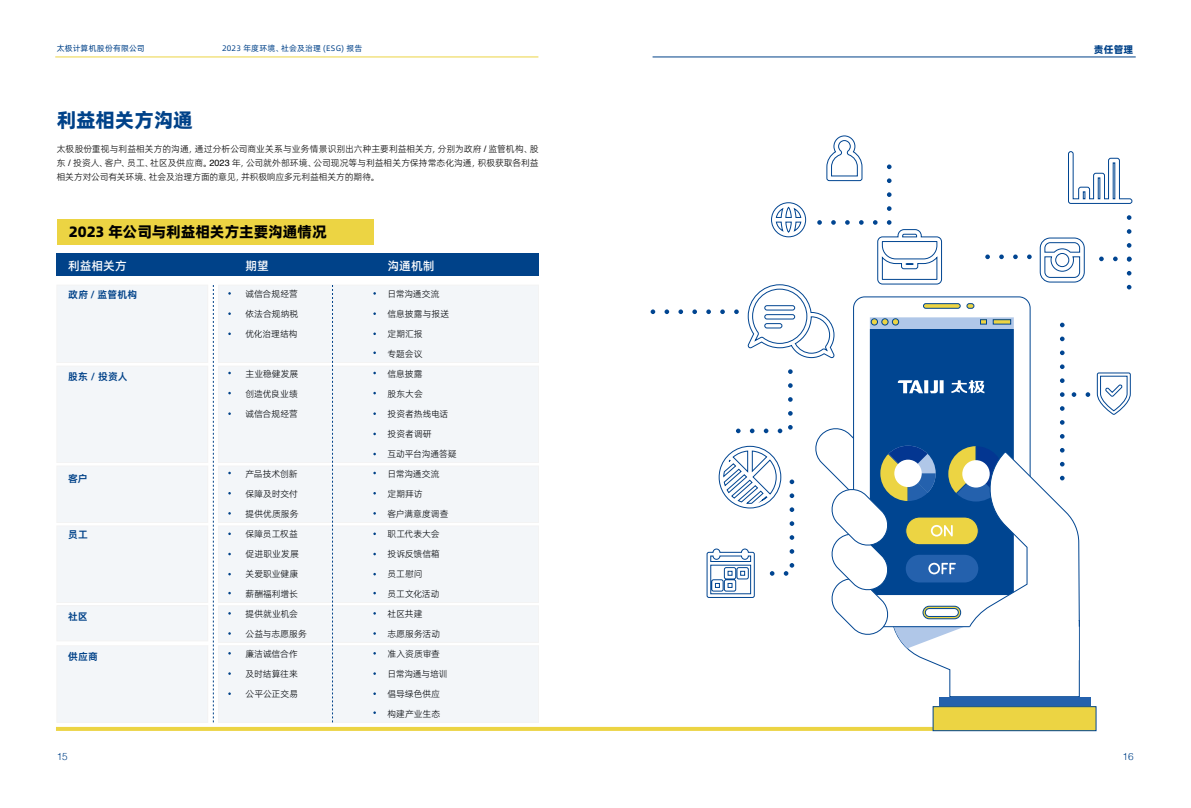
<style>
.page{position:relative;width:1191px;height:808px;background:#fff}
.page>*{position:absolute;margin:0;border:0;box-sizing:border-box;transform-origin:0 0}
.t1{font:20px "Alibaba Pu Hui Ti 3 105 Heavy";letter-spacing:-.015em;color:#004289}
.t2{font:15px "Alibaba Pu Hui Ti 3 105 Heavy";letter-spacing:-.01em;color:#000}
.t3{font:12px "Alibaba Pu Hui Ti 3 65 Medium";letter-spacing:-.005em;color:#fff}
.t4{font:10px "Alibaba Pu Hui Ti 3 85 Bold";letter-spacing:.01em;color:#004289}
.t5{font:300 10px "Helvetica";color:#004289}
.t6{font:10px "Alibaba Pu Hui Ti 3 105 Heavy";color:#004289}
.t7{font:9px/14px "Alibaba Pu Hui Ti 3 45 Light";letter-spacing:-.015em;color:#000;text-align:justify}
.t8{font:8px "Alibaba Pu Hui Ti 3 55 Regular";letter-spacing:.025em;color:#004289}
.s1{font-family:"Helvetica"}
</style>
<div class="page">
<hr style="left:55px;top:57px;width:483px;height:1px;background:#ecd443">
<hr style="left:652px;top:57px;width:483px;height:1px;background:#004289">
<div style="left:57px;top:219px;width:316px;height:25px;background:#ecd443"></div>
<div style="left:57px;top:253px;width:482px;height:23px;background:#004289"></div>
<div style="left:218px;top:285px;width:320px;height:77px;background:#f3f6f9"></div>
<div style="left:218px;top:366px;width:320px;height:97px;background:#f3f6f9"></div>
<div style="left:218px;top:466px;width:320px;height:57px;background:#f3f6f9"></div>
<div style="left:218px;top:526px;width:320px;height:76px;background:#f3f6f9"></div>
<div style="left:218px;top:606px;width:320px;height:36px;background:#f3f6f9"></div>
<div style="left:218px;top:646px;width:320px;height:76px;background:#f3f6f9"></div>
<div style="left:57px;top:285px;width:151px;height:77px;background:#f3f6f9"></div>
<div style="left:57px;top:366px;width:151px;height:97px;background:#f3f6f9"></div>
<div style="left:57px;top:466px;width:151px;height:57px;background:#f3f6f9"></div>
<div style="left:57px;top:526px;width:151px;height:76px;background:#f3f6f9"></div>
<div style="left:57px;top:606px;width:151px;height:35px;background:#f3f6f9"></div>
<div style="left:57px;top:646px;width:151px;height:76px;background:#f3f6f9"></div>
<svg style="left:332px;top:285px;width:1px;height:437px"></svg>
<svg style="left:213px;top:285px;width:1px;height:437px"></svg>
<svg style="left:56px;top:727px;width:876px;height:4px;background:#ecd447"></svg>
<div style="left:938px;top:697px;width:152px;height:10px;background:#2461ad"></div>
<div style="left:933px;top:707px;width:163px;height:24px;background:#ecd443"></div>
<div style="left:932px;top:706px;width:164px;height:25px;border:1px solid #004591"></div>
<svg style="left:706px;top:135px;width:426px;height:463px"></svg>
<svg style="left:650px;top:309px;width:89px;height:5px"></svg>
<svg style="left:736px;top:369px;width:56px;height:64px"></svg>
<svg style="left:770px;top:479px;width:24px;height:97px"></svg>
<svg style="left:985px;top:254px;width:46px;height:5px"></svg>
<svg style="left:1099px;top:215px;width:32px;height:74px"></svg>
<svg style="left:817px;top:164px;width:74px;height:61px"></svg>
<svg style="left:813px;top:319px;width:277px;height:378px"></svg>
<p class="t8" style="left:57px;top:42px;width:90px">太极计算机股份有限公司</p>
<p class="t8" style="left:222px;top:42px;width:142px">2023 年度环境、社会及治理 (ESG) 报告</p>
<h1 class="t1" style="left:57px;top:104px;width:138px">利益相关方沟通</h1>
<p class="t7" style="left:57px;top:141px;width:483px">太极股份重视与利益相关方的沟通，通过分析公司商业关系与业务情景识别出六种主要利益相关方，分别为政府 <span class="s1">/</span> 监管机构、股东 <span class="s1">/</span> 投资人、客户、员工、社区及供应商。<span class="s1">2023</span> 年，公司就外部环境、公司现况等与利益相关方保持常态化沟通，积极获取各利益相关方对公司有关环境、社会及治理方面的意见，并积极响应多元利益相关方的期待。</p>
<h2 class="t2" style="left:69px;top:220px;width:259px">2023 年公司与利益相关方主要沟通情况</h2>
<h3 class="t3" style="left:68px;top:256px;width:60px">利益相关方</h3>
<p class="t4" style="left:68px;top:287px;width:71px">政府 / 监管机构</p>
<h3 class="t3" style="left:245px;top:256px;width:25px">期望</h3>
<p class="t7" style="left:245px;top:286px;width:54px">诚信合规经营</p>
<p class="t7" style="left:245px;top:306px;width:54px">依法合规纳税</p>
<p class="t7" style="left:245px;top:326px;width:54px">优化治理结构</p>
<p class="t7" style="left:245px;top:366px;width:54px">主业稳健发展</p>
<p class="t7" style="left:245px;top:386px;width:54px">创造优良业绩</p>
<p class="t7" style="left:245px;top:406px;width:54px">诚信合规经营</p>
<p class="t4" style="left:68px;top:369px;width:61px">股东 / 投资人</p>
<p class="t4" style="left:68px;top:471px;width:21px">客户</p>
<p class="t4" style="left:68px;top:527px;width:21px">员工</p>
<p class="t4" style="left:68px;top:609px;width:21px">社区</p>
<p class="t4" style="left:68px;top:649px;width:31px">供应商</p>
<p class="t7" style="left:245px;top:466px;width:54px">产品技术创新</p>
<p class="t7" style="left:245px;top:486px;width:54px">保障及时交付</p>
<p class="t7" style="left:245px;top:506px;width:55px">提供优质服务</p>
<p class="t7" style="left:245px;top:526px;width:54px">保障员工权益</p>
<p class="t7" style="left:245px;top:546px;width:55px">促进职业发展</p>
<p class="t7" style="left:245px;top:566px;width:54px">关爱职业健康</p>
<p class="t7" style="left:245px;top:586px;width:54px">薪酬福利增长</p>
<p class="t7" style="left:245px;top:606px;width:54px">提供就业机会</p>
<p class="t7" style="left:245px;top:626px;width:63px">公益与志愿服务</p>
<p class="t7" style="left:245px;top:646px;width:54px">廉洁诚信合作</p>
<p class="t7" style="left:245px;top:666px;width:54px">及时结算往来</p>
<p class="t7" style="left:245px;top:686px;width:54px">公平公正交易</p>
<h3 class="t3" style="left:387px;top:256px;width:49px">沟通机制</h3>
<p class="t7" style="left:387px;top:286px;width:54px">日常沟通交流</p>
<p class="t7" style="left:387px;top:306px;width:63px">信息披露与报送</p>
<p class="t7" style="left:387px;top:326px;width:37px">定期汇报</p>
<p class="t7" style="left:387px;top:346px;width:36px">专题会议</p>
<p class="t7" style="left:387px;top:366px;width:37px">信息披露</p>
<p class="t7" style="left:387px;top:386px;width:37px">股东大会</p>
<p class="t7" style="left:387px;top:406px;width:62px">投资者热线电话</p>
<p class="t7" style="left:387px;top:426px;width:46px">投资者调研</p>
<p class="t7" style="left:387px;top:446px;width:71px">互动平台沟通答疑</p>
<p class="t7" style="left:387px;top:466px;width:54px">日常沟通交流</p>
<p class="t7" style="left:387px;top:486px;width:37px">定期拜访</p>
<p class="t7" style="left:387px;top:506px;width:63px">客户满意度调查</p>
<p class="t7" style="left:387px;top:526px;width:54px">职工代表大会</p>
<p class="t7" style="left:387px;top:546px;width:54px">投诉反馈信箱</p>
<p class="t7" style="left:387px;top:566px;width:37px">员工慰问</p>
<p class="t7" style="left:387px;top:586px;width:54px">员工文化活动</p>
<p class="t7" style="left:387px;top:606px;width:37px">社区共建</p>
<p class="t7" style="left:387px;top:626px;width:54px">志愿服务活动</p>
<p class="t7" style="left:387px;top:646px;width:54px">准入资质审查</p>
<p class="t7" style="left:387px;top:666px;width:62px">日常沟通与培训</p>
<p class="t7" style="left:387px;top:686px;width:54px">倡导绿色供应</p>
<p class="t7" style="left:387px;top:706px;width:54px">构建产业生态</p>
<p class="t6" style="left:1093px;top:41px;width:41px">责任管理</p>
<p class="t5" style="left:57px;top:747px;width:13px">15</p>
<p class="t5" style="left:1122px;top:747px;width:13px">16</p>
</div>
